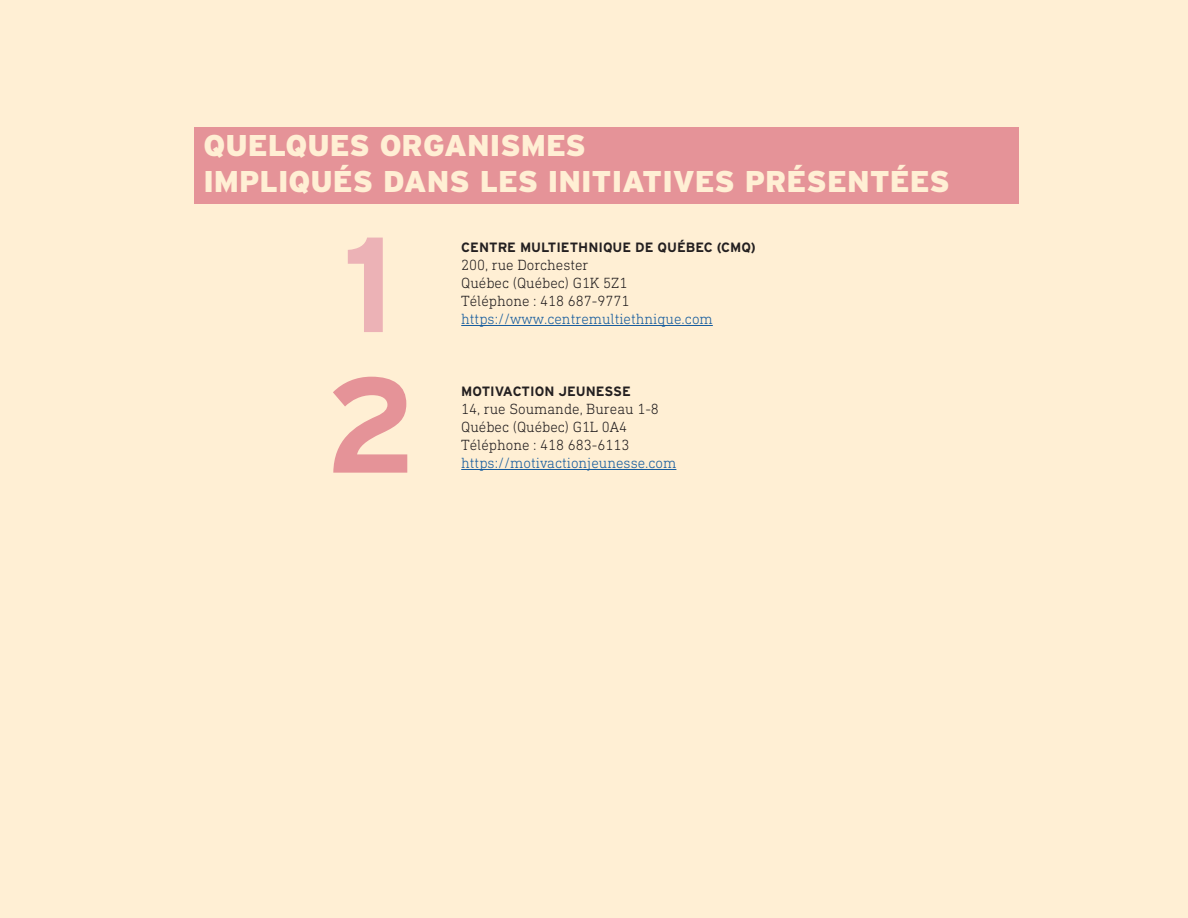
<style>
.page{position:relative;width:1188px;height:918px;background:#ffefd4}
.page>*{position:absolute;margin:0;border:0;box-sizing:border-box;transform-origin:0 0}
.t1{font:700 135px "Interstate";color:#ecb2b6}
.t2{font:700 135px "Interstate";color:#e59398}
.t3{font:900 30px/36px "Interstate";color:#ffefd4}
.t4{font:300 15px "DIN Next Slab Pro";color:#231f20}
.t5{font:300 15px "DIN Next Slab Pro";color:#175d9e}
.t6{font:700 13.5px "Interstate";color:#231f20}
</style>
<div class="page">
<div style="left:194px;top:128px;width:825px;height:76px;background:#e59398"></div>
<hr style="left:461px;top:325px;width:252px;height:1px;background:#175d9e">
<hr style="left:461px;top:469px;width:215px;height:1px;background:#175d9e">
<p class="t3" style="left:203px;top:127px;width:748px">QUELQUES ORGANISMES<br>IMPLIQUÉS DANS LES INITIATIVES PRÉSENTÉES</p>
<p class="t1" style="left:343px;top:209px;width:53px">1</p>
<p class="t2" style="left:325px;top:350px;width:94px">2</p>
<p class="t6" style="left:461px;top:240px;width:296px">CENTRE MULTIETHNIQUE DE QUÉBEC (CMQ)</p>
<p class="t4" style="left:461px;top:256px;width:129px">200, rue Dorchester</p>
<p class="t4" style="left:461px;top:274px;width:168px">Québec (Québec) G1K 5Z1</p>
<p class="t4" style="left:461px;top:292px;width:170px">Téléphone : 418 687-9771</p>
<p class="t5" style="left:461px;top:310px;width:253px">https://www.centremultiethnique.com</p>
<p class="t6" style="left:461px;top:384px;width:171px">MOTIVACTION JEUNESSE</p>
<p class="t4" style="left:461px;top:400px;width:199px">14, rue Soumande, Bureau 1-8</p>
<p class="t4" style="left:461px;top:418px;width:167px">Québec (Québec) G1L 0A4</p>
<p class="t4" style="left:461px;top:436px;width:170px">Téléphone : 418 683-6113</p>
<p class="t5" style="left:461px;top:454px;width:217px">https://motivactionjeunesse.com</p>
</div>
